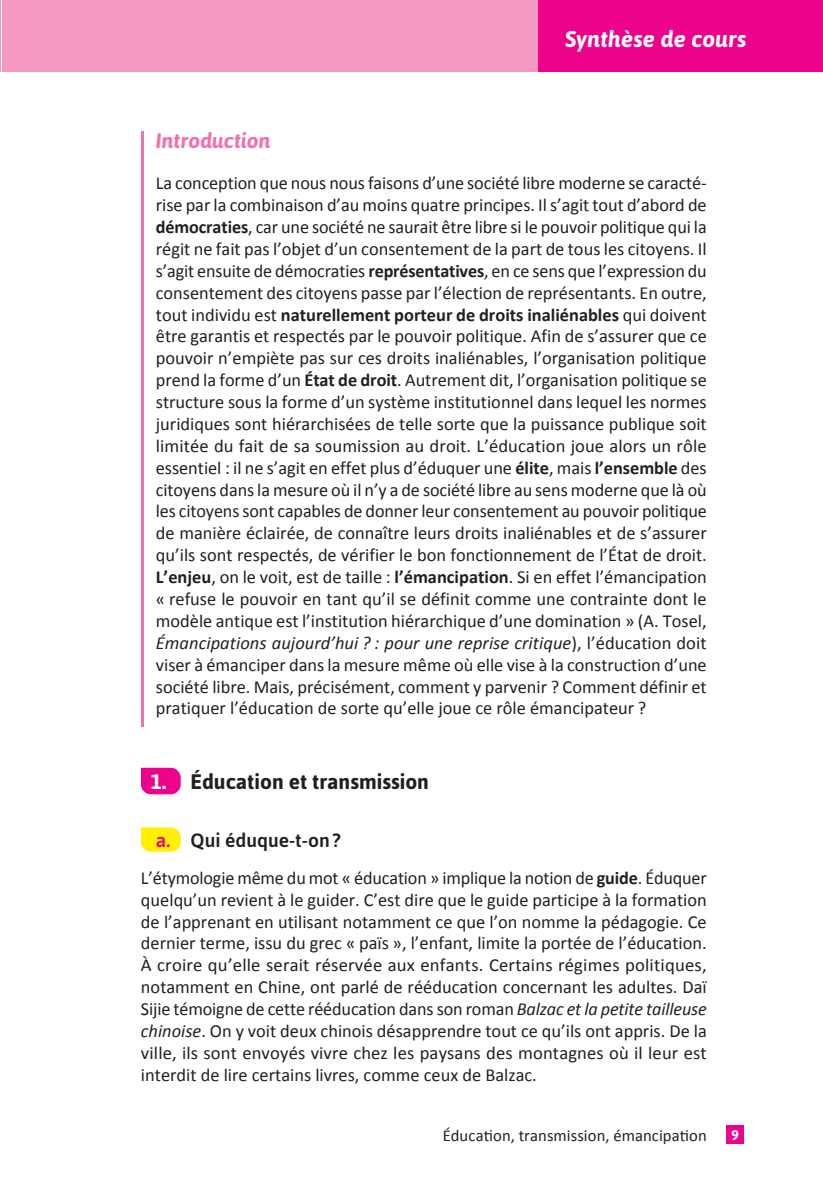
<style>
.page{position:relative;width:823px;height:1195px;background:#fff}
.page>*{position:absolute;margin:0;border:0;box-sizing:border-box;transform-origin:0 0}
.t1{font:italic 700 22.75px "Asap";letter-spacing:.005em;color:#fff}
.t2{font:700 21px "Asap";color:#231f20}
.t3{font:italic 700 21px "Asap";color:#f171ab}
.t4{font:500 19.25px "Asap";color:#231f20}
.t5{font:18.38px/21.9px "Calibri";color:#231f20;text-align:justify}
.t6{font:16.62px "Calibri";letter-spacing:.005em;color:#231f20}
.t7{font:700 14px "Asap";color:#fff}
.s1{font-weight:700}
.s2{font-style:italic}
.s3{color:#fff}
.s4{color:#ed028c}
</style>
<div class="page">
<div style="left:3px;top:0;width:820px;height:71px;background:#f499c2"></div>
<div style="left:538px;top:0;width:285px;height:71px;background:#ed028c"></div>
<div style="left:726px;top:1125px;width:18px;height:18px;background:#ed028c"></div>
<hr style="left:0;top:0;width:1px;height:71px;background:#f499c2">
<hr style="left:141px;top:131px;width:2px;height:41px;background:#f171ab">
<hr style="left:141px;top:168px;width:2px;height:558px;background:#f171ab">
<svg style="left:141px;top:768px;width:40px;height:26px"></svg>
<svg style="left:141px;top:827px;width:40px;height:24px"></svg>
<p class="t1" style="left:565px;top:24px;width:183px">Synthèse de cours</p>
<p class="t3" style="left:156px;top:126px;width:116px">Introduction</p>
<p class="t5" style="left:156px;top:172px;width:552px">La conception que nous nous faisons d’une société libre moderne se caracté&shy;rise par la combinaison d’au moins quatre principes. Il s’agit tout d’abord de <span class="s1">démocraties</span>, car une société ne saurait être libre si le pouvoir politique qui la régit ne fait pas l’objet d’un consentement de la part de tous les citoyens. Il s’agit ensuite de démocraties <span class="s1">représentatives</span>, en ce sens que l’expression du consentement des citoyens passe par l’élection de représentants. En outre, tout individu est <span class="s1">naturellement porteur de droits inaliénables</span> qui doivent être garantis et respectés par le pouvoir politique. Afin de s’assurer que ce pouvoir n’empiète pas sur ces droits inaliénables, l’organisation politique prend la forme d’un <span class="s1">État de droit</span>. Autrement dit, l’organisation politique se structure sous la forme d’un système institutionnel dans lequel les normes juridiques sont hiérarchisées de telle sorte que la puissance publique soit limitée du fait de sa soumission au droit. L’éducation joue alors un rôle essentiel : il ne s’agit en effet plus d’éduquer une <span class="s1">élite</span>, mais <span class="s1">l’ensemble</span> des citoyens dans la mesure où il n’y a de société libre au sens moderne que là où les citoyens sont capables de donner leur consentement au pouvoir politique de manière éclairée, de connaître leurs droits inaliénables et de s’assurer qu’ils sont respectés, de vérifier le bon fonctionnement de l’État de droit.<br><span class="s1">L’enjeu</span>, on le voit, est de taille : <span class="s1">l’émancipation</span>. Si en effet l’émancipation « refuse le pouvoir en tant qu’il se définit comme une contrainte dont le modèle antique est l’institution hiérarchique d’une domination » (A. Tosel, <span class="s2">Émancipations aujourd’hui ? : pour une reprise critique</span>), l’éducation doit viser à émanciper dans la mesure même où elle vise à la construction d’une société libre. Mais, précisément, comment y parvenir ? Comment définir et pratiquer l’éducation de sorte qu’elle joue ce rôle émancipateur ?</p>
<p class="t2" style="left:151px;top:768px;width:279px"><span class="s3">1.</span> Éducation et transmission</p>
<p class="t4" style="left:156px;top:827px;width:186px"><span class="s4">a.</span> Qui éduque-t‑on?</p>
<p class="t5" style="left:141px;top:867px;width:567px">L’étymologie même du mot « éducation » implique la notion de <span class="s1">guide</span>. Éduquer quelqu’un revient à le guider. C’est dire que le guide participe à la formation de l’apprenant en utilisant notamment ce que l’on nomme la pédagogie. Ce dernier terme, issu du grec « païs », l’enfant, limite la portée de l’éducation.<br>À croire qu’elle serait réservée aux enfants. Certains régimes politiques, notamment en Chine, ont parlé de rééducation concernant les adultes. Daï Sijie témoigne de cette rééducation dans son roman <span class="s2">Balzac et la petite tailleuse chinoise</span>. On y voit deux chinois désapprendre tout ce qu’ils ont appris. De la ville, ils sont envoyés vivre chez les paysans des montagnes où il leur est interdit de lire certains livres, comme ceux de Balzac.</p>
<p class="t6" style="left:443px;top:1125px;width:265px">Éducation, transmission, émancipation</p>
<p class="t7" style="left:731px;top:1125px;width:9px">9</p>
</div>
